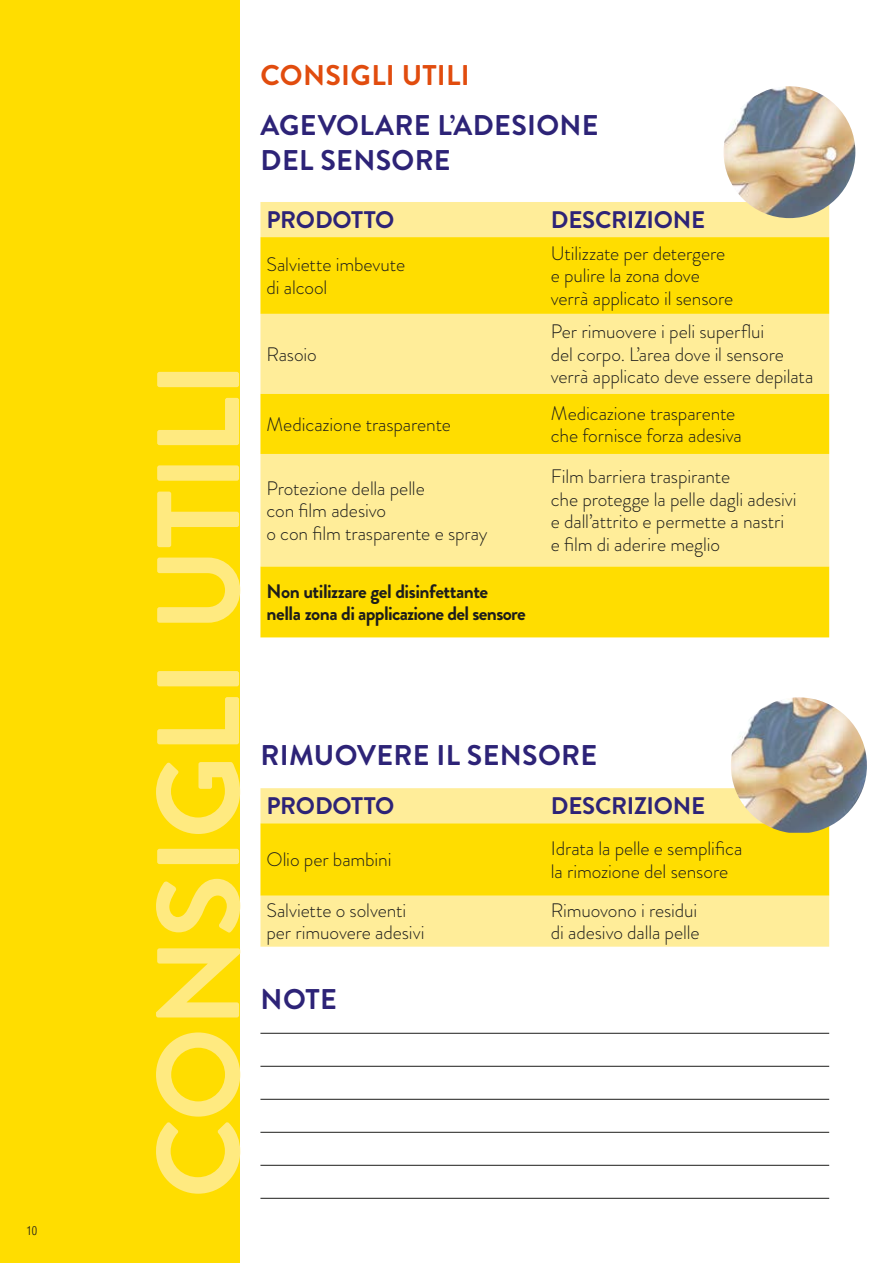
<style>
.page{position:relative;width:893px;height:1263px;background:#fff}
.page>*{position:absolute;margin:0;border:0;box-sizing:border-box;transform-origin:0 0}
.t1{font:700 117px "Brandon Grotesque";letter-spacing:-.005em;color:#ffea80}
.t2{font:700 28.5px/34.2px "Brandon Grotesque";letter-spacing:.01em;color:#2d2377}
.t3{font:700 28.5px "Brandon Grotesque";letter-spacing:.01em;color:#e14c0e}
.t4{font:700 24px "Brandon Grotesque";letter-spacing:-.01em;color:#2d2377}
.t5{font:300 19.5px/22.5px "Brandon Grotesque";letter-spacing:-.005em;color:#1d1d1b}
.t6{font:700 19.5px/22.5px "Brandon Grotesque";letter-spacing:-.03em;color:#1d1d1b}
.t7{font:300 condensed 12px "Helvetica LT Std";color:#1d1d1b}
</style>
<div class="page">
<div style="left:0;top:0;width:239px;height:1263px;background:#fd0"></div>
<hr style="left:260px;top:1033px;width:569px;height:1px;background:#1d1d1b">
<hr style="left:260px;top:1066px;width:569px;height:1px;background:#1d1d1b">
<hr style="left:260px;top:1099px;width:569px;height:1px;background:#1d1d1b">
<hr style="left:260px;top:1132px;width:569px;height:1px;background:#1d1d1b">
<hr style="left:260px;top:1165px;width:569px;height:1px;background:#1d1d1b">
<hr style="left:260px;top:1198px;width:569px;height:1px;background:#1d1d1b">
<div style="left:260px;top:202px;width:569px;height:35px;background:#ffed99"></div>
<svg style="left:260px;top:237px;width:569px;height:400px;background:#ffe44a"></svg>
<div style="left:260px;top:788px;width:569px;height:159px;background:#ffed99"></div>
<div style="left:260px;top:823px;width:569px;height:73px;background:#fd0"></div>
<img style="left:731px;top:697px;width:136px;height:136px">
<img style="left:723px;top:86px;width:132px;height:132px;border-radius:66px">
<p class="t7" style="left:27px;top:1223px;width:12px">10</p>
<h1 class="t1" style="left:117px;top:1198px;width:839px;rotate:-90deg">CONSIGLI UTILI</h1>
<h2 class="t3" style="left:261px;top:55px;width:210px">CONSIGLI UTILI</h2>
<h2 class="t2" style="left:261px;top:109px;width:339px">AGEVOLARE L’ADESIONE<br>DEL SENSORE</h2>
<p class="t4" style="left:266px;top:203px;width:129px">PRODOTTO</p>
<p class="t4" style="left:551px;top:203px;width:156px">DESCRIZIONE</p>
<p class="t5" style="left:266px;top:253px;width:140px">Salviette imbevute di alcool</p>
<p class="t5" style="left:551px;top:242px;width:184px">Utilizzate per detergere e pulire la zona dove verrà applicato il sensore</p>
<p class="t5" style="left:266px;top:343px;width:52px">Rasoio</p>
<p class="t5" style="left:551px;top:320px;width:264px">Per rimuovere i peli superflui<br>del corpo. L’area dove il sensore verrà applicato deve essere depilata</p>
<p class="t5" style="left:266px;top:413px;width:186px">Medicazione trasparente</p>
<p class="t5" style="left:551px;top:402px;width:193px">Medicazione trasparente che fornisce forza adesiva</p>
<p class="t5" style="left:266px;top:477px;width:223px">Protezione della pelle<br>con film adesivo<br>o con film trasparente e spray</p>
<p class="t5" style="left:551px;top:465px;width:247px">Film barriera traspirante<br>che protegge la pelle dagli adesivi e dall’attrito e permette a nastri e film di aderire meglio</p>
<p class="t6" style="left:266px;top:580px;width:261px">Non utilizzare gel disinfettante nella zona di applicazione del sensore</p>
<h2 class="t2" style="left:261px;top:738px;width:338px">RIMUOVERE IL SENSORE</h2>
<p class="t4" style="left:266px;top:789px;width:129px">PRODOTTO</p>
<p class="t4" style="left:551px;top:789px;width:156px">DESCRIZIONE</p>
<p class="t5" style="left:266px;top:848px;width:127px">Olio per bambini</p>
<p class="t5" style="left:551px;top:837px;width:193px">Idrata la pelle e semplifica la rimozione del sensore</p>
<p class="t5" style="left:266px;top:899px;width:160px">Salviette o solventi per rimuovere adesivi</p>
<p class="t5" style="left:551px;top:899px;width:150px">Rimuovono i residui di adesivo dalla pelle</p>
<h2 class="t2" style="left:261px;top:982px;width:78px">NOTE</h2>
</div>
